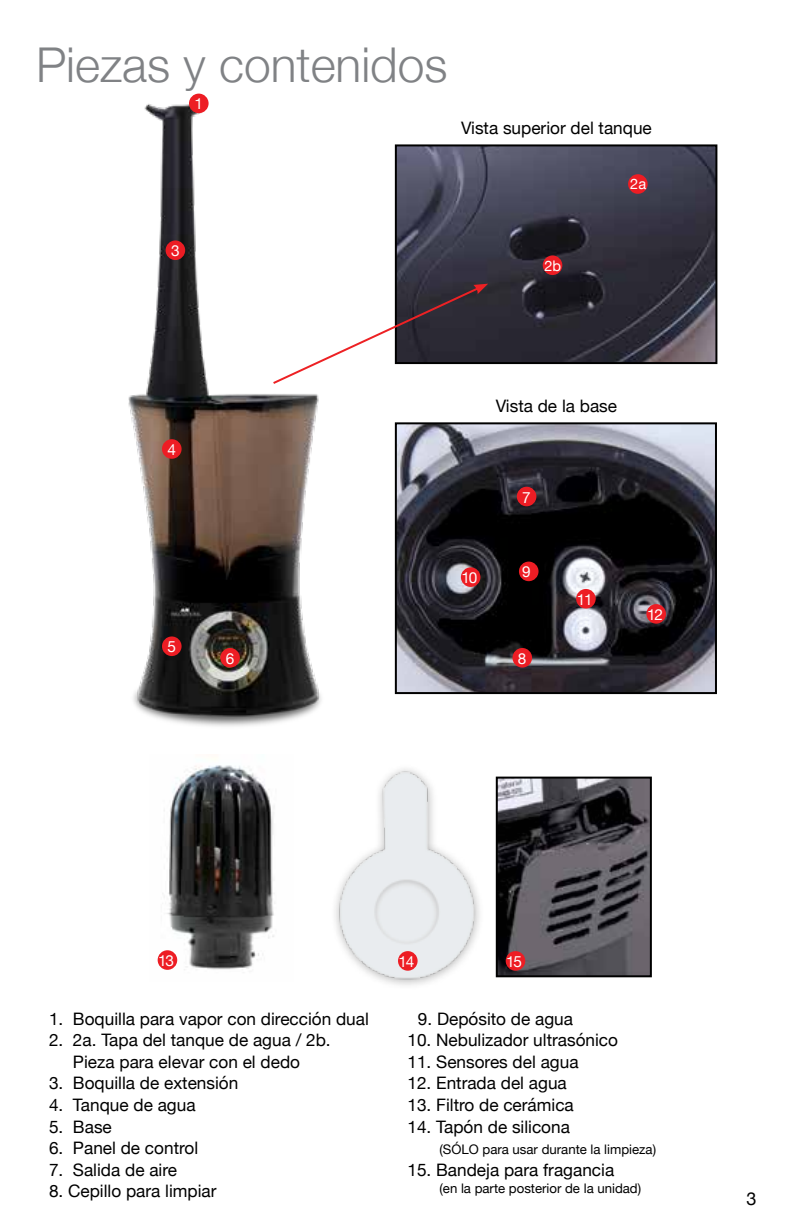
<style>
.page{position:relative;width:792px;height:1224px;background:#fff}
.page>*{position:absolute;margin:0;border:0;box-sizing:border-box;transform-origin:0 0}
.t1{font:300 48px "Helvetica Neue";color:#808285}
.t2{font:18px "Helvetica Neue";color:#000}
.t3{font:17.2px/21.6px "Helvetica Neue";color:#000;text-align:center}
.t4{font:15.4px "Helvetica Neue";letter-spacing:-.08em;color:#fff}
.t5{font:14.6px "Helvetica Neue";color:#fff}
.t6{font:13.2px "Helvetica Neue";color:#000}
</style>
<div class="page">
<img style="left:128px;top:93px;width:272px;height:634px">
<img style="left:335px;top:768px;width:198px;height:217px">
<img style="left:398px;top:425px;width:316px;height:266px">
<div style="left:395px;top:422px;width:322px;height:272px;border:2px solid #000"></div>
<div style="left:517px;top:487px;width:19px;height:19px;background:#ed1d24;border-radius:50%"></div>
<div style="left:513px;top:648px;width:19px;height:20px;background:#ed1d24;border-radius:50%"></div>
<div style="left:519px;top:562px;width:20px;height:19px;background:#ed1d24;border-radius:50%"></div>
<div style="left:461px;top:567px;width:20px;height:20px;background:#ed1d24;border-radius:50%"></div>
<div style="left:576px;top:589px;width:20px;height:20px;background:#ed1d24;border-radius:50%"></div>
<div style="left:646px;top:604px;width:20px;height:20px;background:#ed1d24;border-radius:50%"></div>
<img style="left:398px;top:147px;width:316px;height:214px">
<div style="left:395px;top:144px;width:322px;height:220px;border:2px solid #000"></div>
<svg style="left:271px;top:284px;width:217px;height:102px"></svg>
<div style="left:543px;top:255px;width:19px;height:20px;background:#ed1d24;border-radius:50%"></div>
<img style="left:157px;top:765px;width:117px;height:205px">
<div style="left:158px;top:950px;width:19px;height:20px;background:#ed1d24;border-radius:50%"></div>
<div style="left:398px;top:951px;width:20px;height:20px;background:#ed1d24;border-radius:50%"></div>
<div style="left:189px;top:94px;width:20px;height:19px;background:#ed1d24;border-radius:50%"></div>
<div style="left:166px;top:240px;width:19px;height:20px;background:#ed1d24;border-radius:50%"></div>
<div style="left:162px;top:439px;width:20px;height:20px;background:#ed1d24;border-radius:50%"></div>
<div style="left:162px;top:636px;width:20px;height:20px;background:#ed1d24;border-radius:50%"></div>
<div style="left:220px;top:648px;width:20px;height:20px;background:#ed1d24;border-radius:50%"></div>
<div style="left:628px;top:174px;width:20px;height:20px;background:#ed1d24;border-radius:50%"></div>
<img style="left:499px;top:780px;width:150px;height:194px">
<div style="left:496px;top:777px;width:156px;height:200px;border:2px solid #000"></div>
<div style="left:506px;top:951px;width:19px;height:20px;background:#ed1d24;border-radius:50%"></div>
<h1 class="t1" style="left:36px;top:27px;width:413px">Piezas y contenidos</h1>
<p class="t4" style="left:194px;top:93px;width:10px">1</p>
<p class="t3" style="left:461px;top:119px;width:192px">Vista superior del tanque</p>
<p class="t5" style="left:630px;top:174px;width:17px">2a</p>
<p class="t4" style="left:171px;top:240px;width:10px">3</p>
<p class="t5" style="left:545px;top:255px;width:18px">2b</p>
<p class="t4" style="left:167px;top:439px;width:10px">4</p>
<p class="t4" style="left:167px;top:636px;width:10px">5</p>
<p class="t4" style="left:226px;top:647px;width:10px">6</p>
<p class="t3" style="left:496px;top:396px;width:123px">Vista de la base</p>
<p class="t4" style="left:462px;top:567px;width:17px">10</p>
<p class="t4" style="left:522px;top:486px;width:10px">7</p>
<p class="t4" style="left:522px;top:561px;width:10px">9</p>
<p class="t4" style="left:518px;top:647px;width:10px">8</p>
<p class="t4" style="left:577px;top:588px;width:17px">11</p>
<p class="t4" style="left:647px;top:603px;width:17px">12</p>
<p class="t4" style="left:158px;top:950px;width:17px">13</p>
<p class="t4" style="left:399px;top:950px;width:17px">14</p>
<p class="t4" style="left:506px;top:950px;width:17px">15</p>
<p class="t3" style="left:49px;top:1009px;width:321px">1. Boquilla para vapor con dirección dual</p>
<p class="t3" style="left:49px;top:1030px;width:283px">2. 2a. Tapa del tanque de agua / 2b.<br>Pieza para elevar con el dedo</p>
<p class="t3" style="left:49px;top:1073px;width:191px">3. Boquilla de extensión</p>
<p class="t3" style="left:49px;top:1095px;width:148px">4. Tanque de agua</p>
<p class="t3" style="left:49px;top:1117px;width:64px">5. Base</p>
<p class="t3" style="left:49px;top:1138px;width:151px">6. Panel de control</p>
<p class="t3" style="left:49px;top:1160px;width:130px">7. Salida de aire</p>
<p class="t3" style="left:49px;top:1181px;width:169px">8. Cepillo para limpiar</p>
<p class="t3" style="left:418px;top:1009px;width:157px">9. Depósito de agua</p>
<p class="t3" style="left:408px;top:1030px;width:212px">10. Nebulizador ultrasónico</p>
<p class="t3" style="left:408px;top:1052px;width:173px">11. Sensores del agua</p>
<p class="t3" style="left:408px;top:1073px;width:161px">12. Entrada del agua</p>
<p class="t3" style="left:408px;top:1095px;width:168px">13. Filtro de cerámica</p>
<p class="t3" style="left:408px;top:1117px;width:164px">14. Tapón de silicona</p>
<p class="t6" style="left:440px;top:1140px;width:218px">(SÓLO para usar durante la limpieza)</p>
<p class="t3" style="left:408px;top:1160px;width:208px">15. Bandeja para fragancia</p>
<p class="t6" style="left:440px;top:1179px;width:203px">(en la parte posterior de la unidad)</p>
<p class="t2" style="left:747px;top:1186px;width:12px">3</p>
</div>
